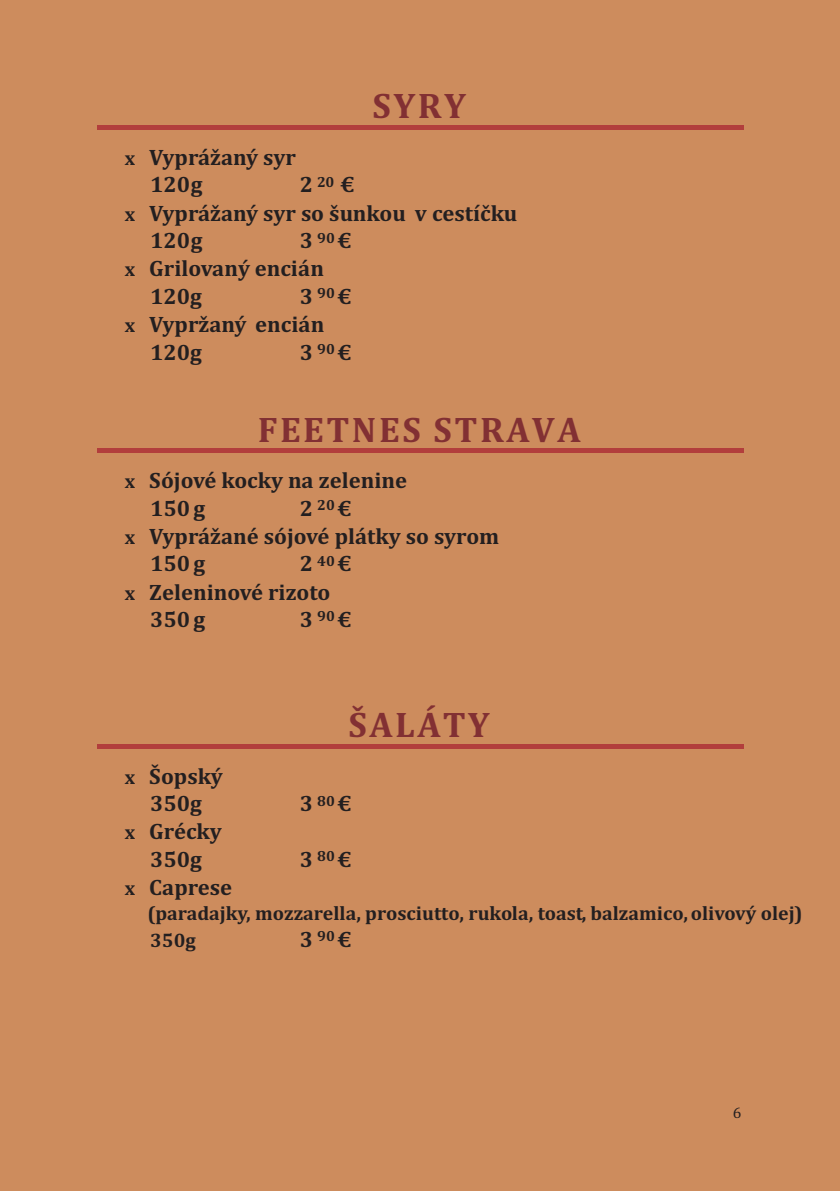
<style>
.page{position:relative;width:840px;height:1191px;background:#fff}
.page>*{position:absolute;margin:0;border:0;box-sizing:border-box;transform-origin:0 0}
.t1{font:700 36px "Cambria";letter-spacing:.07em;color:#823033}
.t2{font:700 22.6px/27.4px "Cambria";color:#231f20}
.t3{font:700 19.8px/26.8px "Cambria";color:#231f20}
.t4{font:15.6px "Cambria";color:#231f20}
.s1{font-size:19.8px}
</style>
<div class="page">
<div style="left:0;top:0;width:839px;height:1191px;background:#cd8c5d"></div>
<hr style="left:97px;top:128px;width:646px;height:1px;background:#b23e3c">
<hr style="left:97px;top:125px;width:646px;height:2px;background:#b23e3c">
<hr style="left:97px;top:452px;width:646px;height:1px;background:#b23e3c">
<hr style="left:97px;top:448px;width:646px;height:3px;background:#b23e3c">
<hr style="left:97px;top:747px;width:646px;height:1px;background:#b23e3c">
<hr style="left:97px;top:744px;width:646px;height:2px;background:#b23e3c">
<h1 class="t1" style="left:372px;top:90px;width:95px">SYRY</h1>
<p class="t2" style="left:150px;top:145px;width:147px;text-indent:-25px"><span class="s1">x</span> Vyprážaný syr<br>120g</p>
<p class="t2" style="left:299px;top:172px;width:56px">2 <sup>20</sup> €</p>
<p class="t2" style="left:125px;top:201px;width:394px"><span class="s1">x</span> Vyprážaný syr so šunkou v cestíèku</p>
<p class="t2" style="left:150px;top:228px;width:54px">120g</p>
<p class="t2" style="left:299px;top:228px;width:53px">3 <sup>90</sup> €</p>
<p class="t2" style="left:125px;top:256px;width:201px"><span class="s1">x</span> Grilovaný encián</p>
<p class="t2" style="left:150px;top:284px;width:53px">120g</p>
<p class="t2" style="left:299px;top:284px;width:53px">3 <sup>90</sup> €</p>
<p class="t2" style="left:125px;top:312px;width:201px"><span class="s1">x</span> Vypržaný encián</p>
<p class="t2" style="left:150px;top:340px;width:53px">120g</p>
<p class="t2" style="left:299px;top:340px;width:53px">3 <sup>90</sup> €</p>
<h1 class="t1" style="left:258px;top:413px;width:324px">FEETNES STRAVA</h1>
<p class="t2" style="left:150px;top:468px;width:258px;text-indent:-25px"><span class="s1">x</span> Sójové kocky na zelenine<br>150g</p>
<p class="t2" style="left:299px;top:496px;width:53px">2 <sup>20</sup> €</p>
<p class="t2" style="left:125px;top:524px;width:376px"><span class="s1">x</span> Vyprážané sójové plátky so syrom</p>
<p class="t2" style="left:150px;top:551px;width:57px">150g</p>
<p class="t2" style="left:299px;top:551px;width:53px">2 <sup>40</sup> €</p>
<p class="t2" style="left:125px;top:579px;width:207px"><span class="s1">x</span> Zeleninové rizoto</p>
<p class="t2" style="left:150px;top:607px;width:57px">350g</p>
<p class="t2" style="left:299px;top:607px;width:53px">3 <sup>90</sup> €</p>
<p class="t2" style="left:125px;top:763px;width:100px;text-align:center"><span class="s1">x</span> Šopský<br>350g</p>
<p class="t2" style="left:125px;top:819px;width:98px;text-align:center"><span class="s1">x</span> Grécky<br>350g</p>
<h1 class="t1" style="left:348px;top:709px;width:142px">ŠALÁTY</h1>
<p class="t2" style="left:299px;top:791px;width:53px">3 <sup>80</sup> €</p>
<p class="t2" style="left:299px;top:846px;width:53px">3 <sup>80</sup> €</p>
<p class="t2" style="left:125px;top:875px;width:109px"><span class="s1">x</span> Caprese</p>
<p class="t3" style="left:147px;top:901px;width:656px">(paradajky, mozzarella, prosciutto, rukola, toast, balzamico, olivový olej)<br>350g</p>
<p class="t2" style="left:299px;top:927px;width:53px">3 <sup>90</sup> €</p>
<p class="t4" style="left:732px;top:1106px;width:10px">6</p>
</div>
